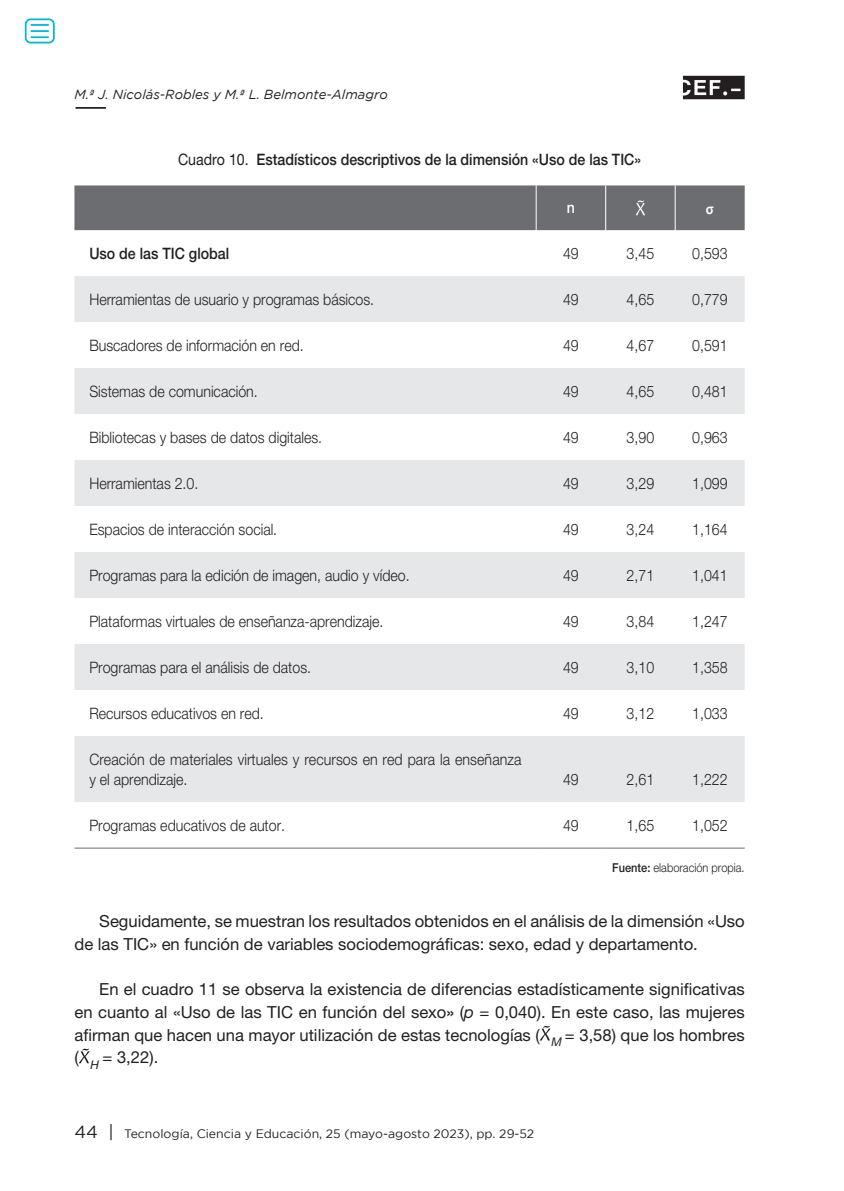
<style>
.page{position:relative;width:844px;height:1191px;background:#fff}
.page>*{position:absolute;margin:0;border:0;box-sizing:border-box;transform-origin:0 0}
.texto_normal{font:16.62px/22.8px "Helvetica Neue LT Std";color:#231f20;text-align:justify}
.texto_normal__espaci{font:16.62px/22.8px "Helvetica Neue LT Std";color:#231f20}
.Tablas_y_gráficos{font:300 15.75px/20.1px "Helvetica Neue LT Std";color:#231f20;scale:.9 1}
.Tablas_título{font:500 15.75px "Helvetica Neue LT Std";color:#231f20;scale:.9 1}
.Tablas_y_gráficos-2{font:500 15.75px "Helvetica Neue LT Std";color:#231f20;scale:.9 1}
.Cabeceras_tablas_y_g{font:500 15.75px "Helvetica Neue LT Std";color:#fff;scale:.9 1}
.Cabeceras_tablas_y_g-2{font:700 15.75px "Candara";color:#fff;scale:.9 1}
.t1{font:italic 13.12px "Gotham";color:#231f20}
.t2{font:12.25px "Gotham";color:#231f20}
.Fuente_tablas_y_graf{font:300 12.25px "Helvetica Neue LT Std";color:#231f20;scale:.9 1}
.s1{font-weight:400}
.s2{font-weight:500}
.s3{font-style:italic}
.s4{font-size:17.5px}
</style>
<div class="page">
<svg style="left:682px;top:76px;width:62px;height:23px"></svg>
<hr style="left:76px;top:107px;width:30px;height:2px;background:#231f20">
<svg style="left:74px;top:276px;width:670px;height:526px;fill:#e6e7e9"></svg>
<svg style="left:74px;top:506px;width:670px;height:46px"></svg>
<hr style="left:74px;top:847px;width:462px;height:1px;background:#6c6d70">
<hr style="left:536px;top:847px;width:69px;height:1px;background:#6c6d70">
<hr style="left:605px;top:847px;width:70px;height:1px;background:#6c6d70">
<hr style="left:675px;top:847px;width:69px;height:1px;background:#6c6d70">
<div style="left:74px;top:185px;width:670px;height:45px;background:#6c6d70"></div>
<svg style="left:540px;top:1025px;width:10px;height:15px"></svg>
<svg style="left:79px;top:1048px;width:11px;height:15px"></svg>
<div style="left:25px;top:18px;width:30px;height:25px;border:2px solid #00b6de;border-radius:5px"></div>
<svg style="left:31px;top:24px;width:18px;height:14px"></svg>
<p class="t1" style="left:74px;top:87px;width:314px">M.ª J. Nicolás-Robles y M.ª L. Belmonte-Almagro</p>
<p class="Tablas_título" style="left:178px;top:150px;width:516px"><span class="s1">Cuadro 10.</span> Estadísticos descriptivos de la dimensión «Uso de las TIC»</p>
<p class="Cabeceras_tablas_y_g" style="left:566px;top:198px;width:11px">n</p>
<p class="Cabeceras_tablas_y_g-2" style="left:705px;top:198px;width:11px">σ</p>
<p class="Tablas_y_gráficos-2" style="left:89px;top:244px;width:157px">Uso de las TIC global</p>
<p class="Tablas_y_gráficos" style="left:563px;top:243px;width:19px">49</p>
<p class="Tablas_y_gráficos" style="left:626px;top:243px;width:32px">3,45</p>
<p class="Tablas_y_gráficos" style="left:692px;top:243px;width:41px">0,593</p>
<p class="Tablas_y_gráficos" style="left:89px;top:289px;width:318px">Herramientas de usuario y programas básicos.</p>
<p class="Tablas_y_gráficos" style="left:563px;top:289px;width:19px">49</p>
<p class="Tablas_y_gráficos" style="left:626px;top:289px;width:32px">4,65</p>
<p class="Tablas_y_gráficos" style="left:692px;top:289px;width:41px">0,779</p>
<p class="Tablas_y_gráficos" style="left:89px;top:335px;width:240px">Buscadores de información en red.</p>
<p class="Tablas_y_gráficos" style="left:563px;top:335px;width:19px">49</p>
<p class="Tablas_y_gráficos" style="left:626px;top:335px;width:32px">4,67</p>
<p class="Tablas_y_gráficos" style="left:692px;top:335px;width:41px">0,591</p>
<p class="Tablas_y_gráficos" style="left:89px;top:381px;width:188px">Sistemas de comunicación.</p>
<p class="Tablas_y_gráficos" style="left:563px;top:381px;width:19px">49</p>
<p class="Tablas_y_gráficos" style="left:626px;top:381px;width:32px">4,65</p>
<p class="Tablas_y_gráficos" style="left:692px;top:381px;width:41px">0,481</p>
<p class="Tablas_y_gráficos" style="left:89px;top:427px;width:260px">Bibliotecas y bases de datos digitales.</p>
<p class="Tablas_y_gráficos" style="left:563px;top:427px;width:19px">49</p>
<p class="Tablas_y_gráficos" style="left:626px;top:427px;width:32px">3,90</p>
<p class="Tablas_y_gráficos" style="left:692px;top:427px;width:41px">0,963</p>
<p class="Tablas_y_gráficos" style="left:89px;top:473px;width:123px">Herramientas 2.0.</p>
<p class="Tablas_y_gráficos" style="left:563px;top:473px;width:19px">49</p>
<p class="Tablas_y_gráficos" style="left:626px;top:473px;width:32px">3,29</p>
<p class="Tablas_y_gráficos" style="left:692px;top:473px;width:41px">1,099</p>
<p class="Tablas_y_gráficos" style="left:89px;top:518px;width:210px">Espacios de interacción social.</p>
<p class="Tablas_y_gráficos" style="left:563px;top:518px;width:19px">49</p>
<p class="Tablas_y_gráficos" style="left:626px;top:518px;width:32px">3,24</p>
<p class="Tablas_y_gráficos" style="left:692px;top:518px;width:41px">1,164</p>
<p class="Tablas_y_gráficos" style="left:89px;top:564px;width:357px">Programas para la edición de imagen, audio y vídeo.</p>
<p class="Tablas_y_gráficos" style="left:563px;top:564px;width:19px">49</p>
<p class="Tablas_y_gráficos" style="left:626px;top:564px;width:32px">2,71</p>
<p class="Tablas_y_gráficos" style="left:692px;top:564px;width:41px">1,041</p>
<p class="Tablas_y_gráficos" style="left:89px;top:610px;width:328px">Plataformas virtuales de enseñanza-aprendizaje.</p>
<p class="Tablas_y_gráficos" style="left:563px;top:610px;width:19px">49</p>
<p class="Tablas_y_gráficos" style="left:626px;top:610px;width:32px">3,84</p>
<p class="Tablas_y_gráficos" style="left:692px;top:610px;width:41px">1,247</p>
<p class="Tablas_y_gráficos" style="left:89px;top:656px;width:248px">Programas para el análisis de datos.</p>
<p class="Tablas_y_gráficos" style="left:563px;top:656px;width:19px">49</p>
<p class="Tablas_y_gráficos" style="left:626px;top:656px;width:32px">3,10</p>
<p class="Tablas_y_gráficos" style="left:692px;top:656px;width:41px">1,358</p>
<p class="Tablas_y_gráficos" style="left:89px;top:702px;width:195px">Recursos educativos en red.</p>
<p class="Tablas_y_gráficos" style="left:563px;top:702px;width:19px">49</p>
<p class="Tablas_y_gráficos" style="left:626px;top:702px;width:32px">3,12</p>
<p class="Tablas_y_gráficos" style="left:692px;top:702px;width:41px">1,033</p>
<p class="Tablas_y_gráficos" style="left:89px;top:748px;width:481px">Creación de materiales virtuales y recursos en red para la enseñanza y el aprendizaje.</p>
<p class="Tablas_y_gráficos" style="left:563px;top:768px;width:19px">49</p>
<p class="Tablas_y_gráficos" style="left:626px;top:768px;width:32px">2,61</p>
<p class="Tablas_y_gráficos" style="left:692px;top:768px;width:41px">1,222</p>
<p class="Tablas_y_gráficos" style="left:89px;top:814px;width:219px">Programas educativos de autor.</p>
<p class="Tablas_y_gráficos" style="left:563px;top:814px;width:19px">49</p>
<p class="Tablas_y_gráficos" style="left:626px;top:814px;width:32px">1,65</p>
<p class="Tablas_y_gráficos" style="left:692px;top:814px;width:41px">1,052</p>
<p class="Fuente_tablas_y_graf" style="left:612px;top:860px;width:149px"><span class="s2">Fuente:</span> elaboración propia.</p>
<p class="texto_normal__espaci" style="left:74px;top:909px;width:671px;text-indent:25px">Seguidamente, se muestran los resultados obtenidos en el análisis de la dimensión «Uso de las TIC» en función de variables sociodemográficas: sexo, edad y departamento.</p>
<p class="texto_normal" style="left:74px;top:977px;width:671px;text-indent:25px">En el cuadro 11 se observa la existencia de diferencias estadísticamente significativas en cuanto al «Uso de las TIC en función del sexo<span class="s2">»</span> (<span class="s3">p</span> = 0,040). En este caso, las mujeres afirman que hacen una mayor utilización de estas tecnologías ( <sub>M</sub> = 3,58) que los hombres ( <sub>H</sub> = 3,22).</p>
<p class="t2" style="left:74px;top:1127px;width:461px"><span class="s4">44 |</span> Tecnología, Ciencia y Educación, 25 (mayo-agosto 2023), pp. 29-52</p>
</div>
